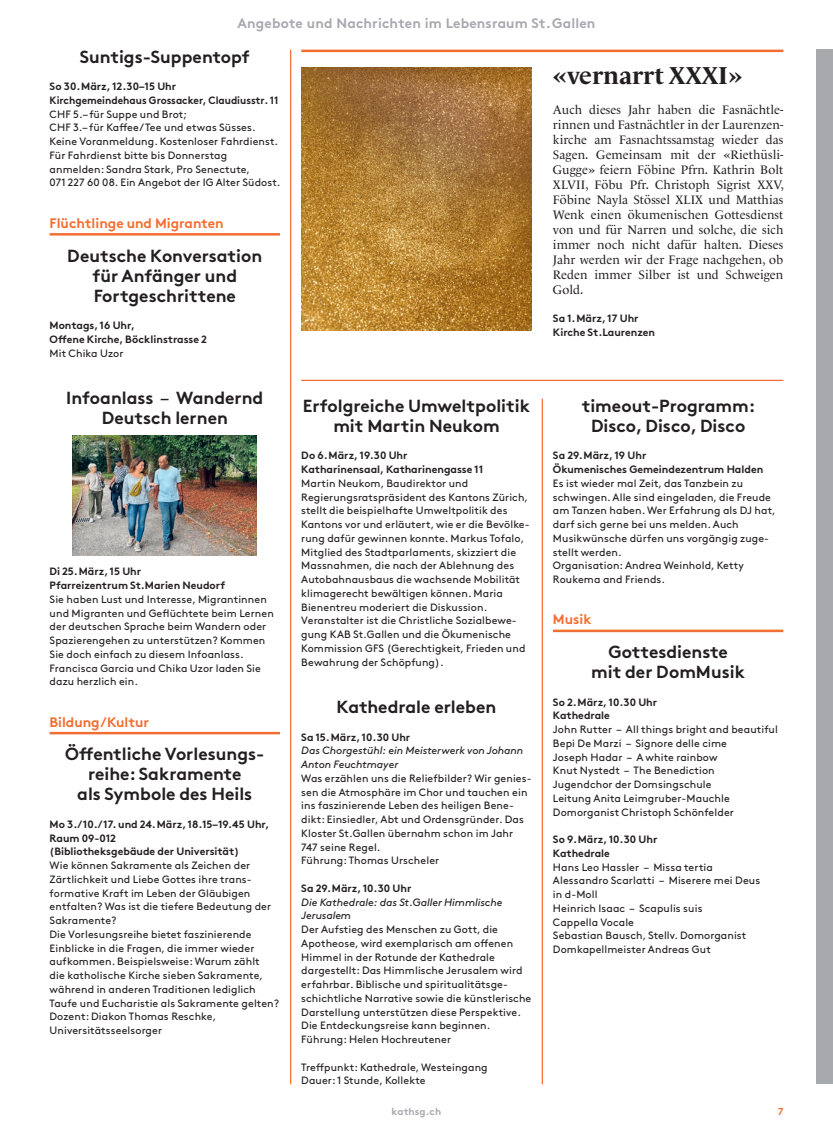
<style>
.page{position:relative;width:833px;height:1134px;background:#fff}
.page>*{position:absolute;margin:0;border:0;box-sizing:border-box;transform-origin:0 0}
.t1{font:700 25px "Le Monde Livre Pro";letter-spacing:-.005em;color:#231f20}
.t2{font:700 17.5px/20px "Brown Pro";color:#231f20;text-align:center}
.t3{font:700 13.75px "Brown Pro";letter-spacing:.01em;color:#a8a9ad}
.t4{font:700 13.75px "Brown Pro";color:#f36e31}
.t5{font:12.5px/15px "Le Monde Livre Pro";letter-spacing:.005em;color:#231f20;text-align:justify}
.t6{font:10.62px/13.8px "Brown Pro";letter-spacing:.01em;color:#231f20}
.t7{font:700 10.62px/13.8px "Brown Pro";color:#231f20}
.t8{font:italic 10.62px/13.8px "Brown Pro";letter-spacing:-.005em;color:#231f20}
.t9{font:700 10px "Brown Pro";letter-spacing:.01em;color:#a8a9ad}
.t10{font:700 10px "Brown Pro";color:#f36e31}
.s1{font-weight:400}
</style>
<div class="page">
<div style="left:816px;top:50px;width:17px;height:1034px;background:#a8a9ad"></div>
<hr style="left:542px;top:399px;width:1px;height:685px;background:#f36e31">
<hr style="left:50px;top:233px;width:230px;height:3px;background:#f36e31">
<hr style="left:50px;top:732px;width:230px;height:2px;background:#f36e31">
<img style="left:73px;top:435px;width:184px;height:120px">
<hr style="left:553px;top:630px;width:230px;height:2px;background:#f36e31">
<hr style="left:290px;top:50px;width:1px;height:1034px;background:#f36e31">
<hr style="left:301px;top:50px;width:482px;height:2px;background:#f36e31">
<img style="left:301px;top:67px;width:230px;height:263px">
<hr style="left:301px;top:380px;width:482px;height:1px;background:#f36e31">
<p class="t3" style="left:237px;top:12px;width:359px">Angebote und Nachrichten im Lebensraum St.Gallen</p>
<h2 class="t2" style="left:80px;top:45px;width:171px">Suntigs-Suppentopf</h2>
<p class="t7" style="left:50px;top:79px;width:230px">So 30.März, 12.30–15 Uhr<br>Kirchgemeindehaus Grossacker, Claudiusstr. 11</p>
<p class="t6" style="left:50px;top:106px;width:232px">CHF 5.– für Suppe und Brot;<br>CHF 3.– für Kaffee/Tee und etwas Süsses.<br>Keine Voranmeldung. Kostenloser Fahrdienst.<br>Für Fahrdienst bitte bis Donnerstag anmelden: Sandra Stark, Pro Senectute,<br>071 227 60 08. Ein Angebot der IG Alter Südost.</p>
<p class="t4" style="left:50px;top:212px;width:176px">Flüchtlinge und Migranten</p>
<h2 class="t2" style="left:67px;top:244px;width:196px">Deutsche Konversation für Anfänger und<br>Fortgeschrittene</h2>
<p class="t7" style="left:50px;top:317px;width:159px">Montags, 16 Uhr,<br>Offene Kirche, Böcklinstrasse 2</p>
<p class="t6" style="left:50px;top:345px;width:75px">Mit Chika Uzor</p>
<h2 class="t2" style="left:66px;top:386px;width:199px">Infoanlass <span class="s1">–</span> Wandernd<br>Deutsch lernen</h2>
<p class="t7" style="left:50px;top:564px;width:177px">Di 25.März, 15 Uhr<br>Pfarreizentrum St.Marien Neudorf</p>
<p class="t6" style="left:50px;top:591px;width:226px">Sie haben Lust und Interesse, Migrantinnen und Migranten und Geflüchtete beim Lernen der deutschen Sprache beim Wandern oder Spazierengehen zu unterstützen? Kommen Sie doch einfach zu diesem Infoanlass.<br>Francisca Garcia und Chika Uzor laden Sie dazu herzlich ein.</p>
<p class="t4" style="left:50px;top:711px;width:101px">Bildung/Kultur</p>
<h2 class="t2" style="left:65px;top:742px;width:201px">Öffentliche Vorlesungs&shy;reihe: Sakramente<br>als Symbole des Heils</h2>
<p class="t7" style="left:50px;top:816px;width:221px">Mo 3./10./17. und 24.März, 18.15–19.45 Uhr,<br>Raum 09-012<br>(Bibliotheksgebäude der Universität)</p>
<p class="t6" style="left:50px;top:858px;width:231px">Wie können Sakramente als Zeichen der Zärtlichkeit und Liebe Gottes ihre trans&shy;formative Kraft im Leben der Gläubigen entfalten? Was ist die tiefere Bedeutung der Sakramente?<br>Die Vorlesungsreihe bietet faszinierende Einblicke in die Fragen, die immer wieder aufkommen. Beispielsweise: Warum zählt<br>die katholische Kirche sieben Sakramente, während in anderen Traditionen lediglich Taufe und Eucharistie als Sakramente gelten?<br>Dozent: Diakon Thomas Reschke, Universitätsseelsorger</p>
<h1 class="t1" style="left:553px;top:56px;width:191px">«vernarrt XXXI»</h1>
<p class="t5" style="left:553px;top:101px;width:232px">Auch dieses Jahr haben die Fasnächtle&shy;rinnen und Fastnächtler in der Laurenzen&shy;kirche am Fasnachtssamstag wieder das Sagen. Gemeinsam mit der «Riethüsli-Gugge» feiern Föbine Pfrn. Kathrin Bolt XLVII, Föbu Pfr. Christoph Sigrist XXV, Föbine Nayla Stössel XLIX und Matthias Wenk einen ökumenischen Gottesdienst von und für Narren und solche, die sich immer noch nicht dafür halten. Dieses Jahr werden wir der Frage nachgehen, ob Reden immer Silber ist und Schweigen Gold.</p>
<p class="t7" style="left:553px;top:311px;width:104px">Sa 1.März, 17 Uhr<br>Kirche St.Laurenzen</p>
<h2 class="t2" style="left:303px;top:394px;width:229px">Erfolgreiche Umweltpolitik mit Martin Neukom</h2>
<p class="t7" style="left:301px;top:448px;width:184px">Do 6.März, 19.30 Uhr<br>Katharinensaal, Katharinengasse 11</p>
<p class="t6" style="left:301px;top:475px;width:230px">Martin Neukom, Baudirektor und Regierungsratspräsident des Kantons Zürich, stellt die beispielhafte Umweltpolitik des Kantons vor und erläutert, wie er die Bevölke&shy;rung dafür gewinnen konnte. Markus Tofalo, Mitglied des Stadtparlaments, skizziert die Massnahmen, die nach der Ablehnung des Autobahnausbaus die wachsende Mobilität klimagerecht bewältigen können. Maria Bienentreu moderiert die Diskussion.<br>Veranstalter ist die Christliche Sozialbewe&shy;gung KAB St.Gallen und die Ökumenische Kommission GFS (Gerechtigkeit, Frieden und Bewahrung der Schöpfung).</p>
<h2 class="t2" style="left:337px;top:695px;width:161px">Kathedrale erleben</h2>
<p class="t7" style="left:301px;top:729px;width:110px">Sa 15.März, 10.30 Uhr</p>
<p class="t8" style="left:301px;top:743px;width:223px">Das Chorgestühl: ein Meisterwerk von Johann<br>Anton Feuchtmayer</p>
<p class="t6" style="left:301px;top:770px;width:232px">Was erzählen uns die Reliefbilder? Wir genies&shy;sen die Atmosphäre im Chor und tauchen ein ins faszinierende Leben des heiligen Bene&shy;dikt: Einsiedler, Abt und Ordensgründer. Das Kloster St.Gallen übernahm schon im Jahr 747 seine Regel.<br>Führung: Thomas Urscheler</p>
<p class="t7" style="left:301px;top:880px;width:112px">Sa 29.März, 10.30 Uhr</p>
<p class="t8" style="left:301px;top:894px;width:203px">Die Kathedrale: das St.Galler Himmlische<br>Jerusalem</p>
<p class="t6" style="left:301px;top:922px;width:232px">Der Aufstieg des Menschen zu Gott, die Apotheose, wird exemplarisch am offenen Himmel in der Rotunde der Kathedrale dargestellt: Das Himmlische Jerusalem wird erfahrbar. Biblische und spiritualitätsge&shy;schichtliche Narrative sowie die künstlerische Darstellung unterstützen diese Perspektive.<br>Die Entdeckungsreise kann beginnen.<br>Führung: Helen Hochreutener</p>
<p class="t6" style="left:301px;top:1059px;width:188px">Treffpunkt: Kathedrale, Westeingang<br>Dauer: 1 Stunde, Kollekte</p>
<h2 class="t2" style="left:582px;top:394px;width:175px">timeout-Programm:<br>Disco, Disco, Disco</h2>
<p class="t7" style="left:553px;top:448px;width:212px">Sa 29.März, 19 Uhr<br>Ökumenisches Gemeindezentrum Halden</p>
<p class="t6" style="left:553px;top:475px;width:224px">Es ist wieder mal Zeit, das Tanzbein zu schwingen. Alle sind eingeladen, die Freude am Tanzen haben. Wer Erfahrung als DJ hat, darf sich gerne bei uns melden. Auch Musikwünsche dürfen uns vorgängig zuge&shy;stellt werden.<br>Organisation: Andrea Weinhold, Ketty Roukema and Friends.</p>
<p class="t4" style="left:553px;top:608px;width:40px">Musik</p>
<h2 class="t2" style="left:591px;top:640px;width:155px">Gottesdienste mit der DomMusik</h2>
<p class="t7" style="left:553px;top:694px;width:106px">So 2.März, 10.30 Uhr<br>Kathedrale</p>
<p class="t6" style="left:553px;top:722px;width:226px">John Rutter – All things bright and beautiful Bepi De Marzi – Signore delle cime<br>Joseph Hadar – A white rainbow<br>Knut Nystedt – The Benediction<br>Jugendchor der Domsingschule<br>Leitung Anita Leimgruber-Mauchle Domorganist Christoph Schönfelder</p>
<p class="t7" style="left:553px;top:831px;width:106px">So 9.März, 10.30 Uhr<br>Kathedrale</p>
<p class="t6" style="left:553px;top:859px;width:209px">Hans Leo Hassler – Missa tertia<br>Alessandro Scarlatti – Miserere mei Deus in d-Moll<br>Heinrich Isaac – Scapulis suis<br>Cappella Vocale<br>Sebastian Bausch, Stellv. Domorganist<br>Domkapellmeister Andreas Gut</p>
<p class="t9" style="left:391px;top:1103px;width:51px">kathsg.ch</p>
<p class="t10" style="left:778px;top:1103px;width:7px">7</p>
</div>
